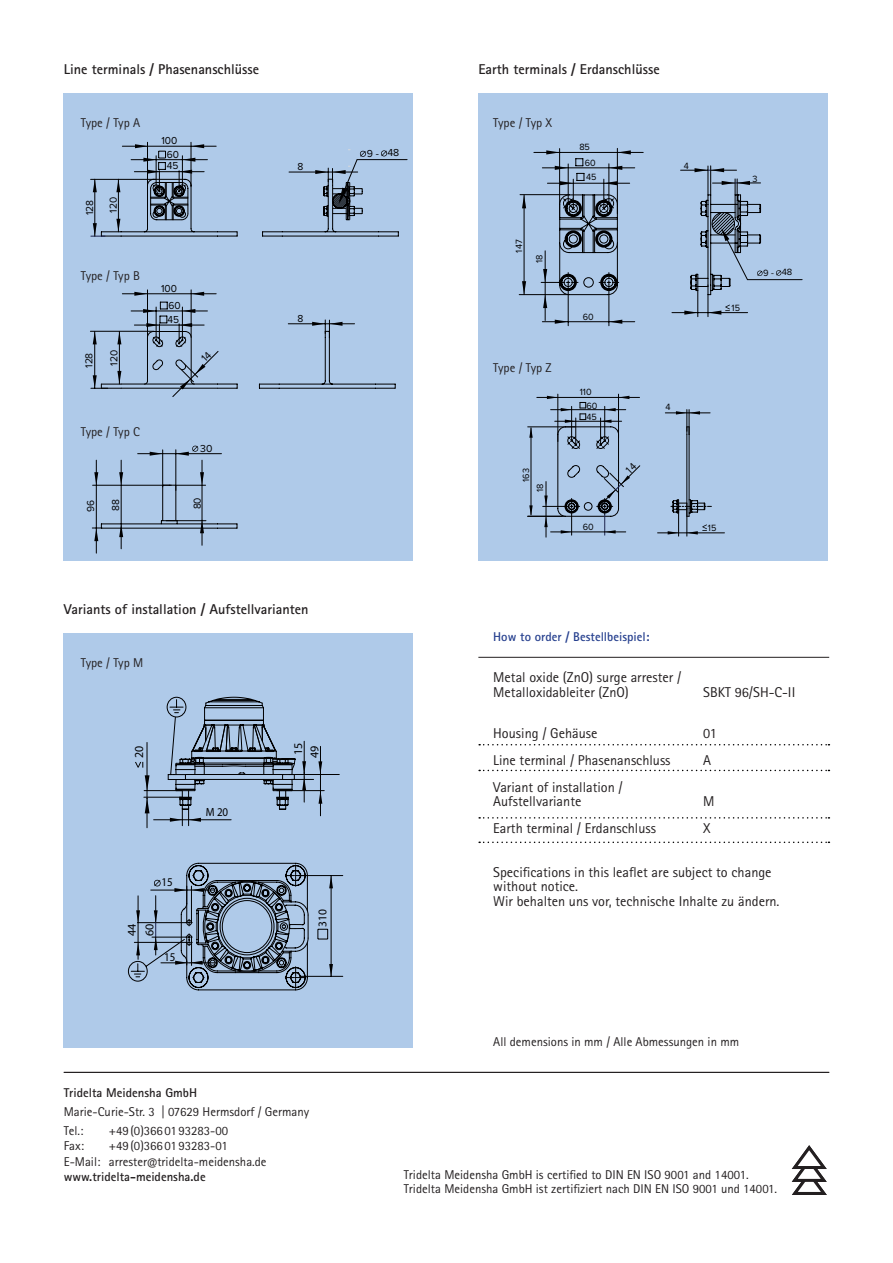
<style>
.page{position:relative;width:893px;height:1263px;background:#fff}
.page>*{position:absolute;margin:0;border:0;box-sizing:border-box;transform-origin:0 0}
.t1{font:14.25px/14.4px "Rotis Sans Serif Pro Grk";color:#231f20}
.t2{font:700 14.25px "Rotis Sans Serif Pro Grk";color:#231f20}
.t3{font:12.75px/14.4px "Rotis Sans Serif Pro Grk";color:#231f20}
.t4{font:700 12.75px "Rotis Sans Serif Pro Grk";color:#231f20}
.t5{font:700 12.75px "Rotis Sans Serif Pro Grk";color:#253f8e}
.t6{font:12.3px "Myriad Pro";color:#000001}
.t7{font:11.85px/16.2px "Myriad Pro";color:#000001}
.t8{font:11.85px "Myriad Pro";color:#000001;scale:.92 1}
.t9{font:10.5px "Proxima Nova";color:#000001}
.t10{font:9.3px "Proxima Nova";color:#000001}
.t11{font:9.3px "Proxima Nova";color:#000001;scale:.96 1}
</style>
<div class="page">
<div style="left:64px;top:633px;width:349px;height:415px;background:#afcae9"></div>
<div style="left:478px;top:94px;width:350px;height:467px;background:#afcae9"></div>
<hr style="left:478px;top:657px;width:351px;height:1px;background:#231f20">
<svg style="left:479px;top:744px;width:350px;height:1px"></svg>
<svg style="left:479px;top:770px;width:350px;height:1px"></svg>
<svg style="left:479px;top:817px;width:350px;height:2px"></svg>
<svg style="left:479px;top:841px;width:350px;height:2px"></svg>
<div style="left:64px;top:94px;width:349px;height:467px;background:#afcae9"></div>
<hr style="left:64px;top:1072px;width:765px;height:1px;background:#231f20">
<svg style="left:791px;top:1145px;width:36px;height:50px"></svg>
<hr style="left:191px;top:142px;width:1px;height:45px;background:#000001">
<hr style="left:147px;top:142px;width:1px;height:46px;background:#000001">
<svg style="left:91px;top:144px;width:147px;height:93px"></svg>
<hr style="left:357px;top:159px;width:50px;height:1px;background:#000001">
<svg style="left:262px;top:149px;width:137px;height:87px"></svg>
<hr style="left:176px;top:486px;width:1px;height:34px;background:#000001">
<hr style="left:162px;top:486px;width:1px;height:34px;background:#000001">
<svg style="left:161px;top:520px;width:17px;height:4px"></svg>
<hr style="left:121px;top:524px;width:96px;height:1px;background:#000001">
<hr style="left:121px;top:528px;width:96px;height:1px;background:#000001">
<svg style="left:217px;top:524px;width:21px;height:5px"></svg>
<hr style="left:166px;top:520px;width:40px;height:1px;background:#000001">
<hr style="left:175px;top:485px;width:31px;height:1px;background:#000001">
<svg style="left:200px;top:520px;width:4px;height:25px"></svg>
<hr style="left:202px;top:485px;width:1px;height:35px;background:#000001">
<hr style="left:121px;top:485px;width:1px;height:39px;background:#000001">
<svg style="left:119px;top:460px;width:4px;height:25px"></svg>
<hr style="left:93px;top:485px;width:78px;height:1px;background:#000001">
<svg style="left:94px;top:460px;width:4px;height:25px"></svg>
<hr style="left:96px;top:485px;width:1px;height:43px;background:#000001">
<svg style="left:92px;top:524px;width:31px;height:29px"></svg>
<hr style="left:176px;top:453px;width:45px;height:1px;background:#000001">
<svg style="left:138px;top:446px;width:66px;height:40px"></svg>
<hr style="left:191px;top:290px;width:1px;height:47px;background:#000001">
<hr style="left:147px;top:290px;width:1px;height:51px;background:#000001">
<svg style="left:191px;top:292px;width:25px;height:4px"></svg>
<hr style="left:147px;top:293px;width:44px;height:1px;background:#000001">
<svg style="left:122px;top:292px;width:25px;height:4px"></svg>
<hr style="left:90px;top:331px;width:64px;height:1px;background:#000001">
<svg style="left:259px;top:320px;width:137px;height:69px"></svg>
<hr style="left:617px;top:148px;width:1px;height:66px;background:#000001">
<hr style="left:559px;top:149px;width:1px;height:69px;background:#000001">
<svg style="left:522px;top:195px;width:4px;height:13px"></svg>
<svg style="left:522px;top:281px;width:4px;height:13px"></svg>
<hr style="left:520px;top:194px;width:49px;height:1px;background:#000001">
<hr style="left:519px;top:294px;width:50px;height:1px;background:#000001">
<hr style="left:524px;top:195px;width:1px;height:100px;background:#000001">
<hr style="left:568px;top:284px;width:1px;height:42px;background:#000001">
<hr style="left:609px;top:284px;width:1px;height:42px;background:#000001">
<hr style="left:747px;top:279px;width:55px;height:1px;background:#000001">
<hr style="left:618px;top:394px;width:1px;height:44px;background:#000001">
<hr style="left:558px;top:394px;width:1px;height:47px;background:#000001">
<hr style="left:528px;top:427px;width:47px;height:1px;background:#000001">
<hr style="left:528px;top:516px;width:37px;height:1px;background:#000001">
<hr style="left:678px;top:503px;width:1px;height:33px;background:#000001">
<hr style="left:687px;top:503px;width:1px;height:33px;background:#000001">
<hr style="left:687px;top:533px;width:37px;height:1px;background:#000001">
<svg style="left:658px;top:524px;width:49px;height:10px"></svg>
<svg style="left:665px;top:410px;width:46px;height:107px"></svg>
<svg style="left:534px;top:150px;width:228px;height:174px"></svg>
<svg style="left:776px;top:270px;width:5px;height:6px"></svg>
<hr style="left:289px;top:774px;width:50px;height:1px;background:#000001">
<hr style="left:300px;top:976px;width:43px;height:1px;background:#000001">
<hr style="left:298px;top:875px;width:45px;height:1px;background:#000001">
<svg style="left:128px;top:697px;width:205px;height:293px"></svg>
<svg style="left:91px;top:302px;width:147px;height:95px"></svg>
<svg style="left:529px;top:396px;width:111px;height:141px"></svg>
<p class="t2" style="left:64px;top:60px;width:197px">Line terminals / Phasenanschlüsse</p>
<p class="t2" style="left:478px;top:60px;width:183px">Earth terminals / Erdanschlüsse</p>
<p class="t3" style="left:81px;top:116px;width:61px">Type / Typ A</p>
<p class="t9" style="left:82px;top:215px;width:17px;rotate:-90deg">128</p>
<p class="t9" style="left:105px;top:213px;width:17px;rotate:-90deg">120</p>
<p class="t9" style="left:161px;top:133px;width:17px">100</p>
<p class="t9" style="left:167px;top:147px;width:14px">60</p>
<p class="t9" style="left:167px;top:158px;width:13px">45</p>
<p class="t3" style="left:81px;top:269px;width:61px">Type / Typ B</p>
<p class="t9" style="left:81px;top:368px;width:17px;rotate:-90deg">128</p>
<p class="t9" style="left:106px;top:366px;width:17px;rotate:-90deg">120</p>
<p class="t9" style="left:161px;top:280px;width:17px">100</p>
<p class="t9" style="left:168px;top:298px;width:14px">60</p>
<p class="t9" style="left:168px;top:312px;width:13px">45</p>
<p class="t3" style="left:81px;top:425px;width:61px">Type / Typ C</p>
<p class="t9" style="left:200px;top:441px;width:14px">30</p>
<p class="t9" style="left:83px;top:512px;width:14px;rotate:-90deg">96</p>
<p class="t9" style="left:108px;top:511px;width:13px;rotate:-90deg">88</p>
<p class="t9" style="left:189px;top:509px;width:14px;rotate:-90deg">80</p>
<p class="t9" style="left:297px;top:159px;width:7px">8</p>
<p class="t9" style="left:297px;top:310px;width:7px">8</p>
<p class="t2" style="left:64px;top:600px;width:246px">Variants of installation / Aufstellvarianten</p>
<p class="t3" style="left:81px;top:655px;width:64px">Type / Typ M</p>
<p class="t6" style="left:131px;top:758px;width:14px;rotate:-90deg">20</p>
<p class="t8" style="left:161px;top:875px;width:14px">15</p>
<p class="t7" style="left:123px;top:936px;width:14px;line-height:17.7px;rotate:-90deg">44<br>60</p>
<p class="t8" style="left:164px;top:950px;width:14px">15</p>
<p class="t8" style="left:206px;top:805px;width:26px">M 20</p>
<p class="t7" style="left:290px;top:758px;width:17px;rotate:-90deg">15<br>49</p>
<p class="t7" style="left:314px;top:927px;width:19px;rotate:-90deg">310</p>
<p class="t4" style="left:64px;top:1085px;width:135px">Tridelta Meidensha GmbH</p>
<p class="t3" style="left:64px;top:1102px;width:247px;line-height:19.5px">Marie-Curie-Str. 3 | 07629 Hermsdorf / Germany<br>Tel.:</p>
<p class="t3" style="left:109px;top:1124px;width:121px">+49(0)3660193283-00</p>
<p class="t3" style="left:64px;top:1137px;width:204px;line-height:16.5px;text-align:center">+49(0)3660193283-01<br>E-Mail: arrester@tridelta-meidensha.de</p>
<p class="t4" style="left:64px;top:1168px;width:143px">www.tridelta-meidensha.de</p>
<p class="t3" style="left:64px;top:1138px;width:22px">Fax:</p>
<p class="t9" style="left:367px;top:145px;width:34px">9 - 48</p>
<p class="t3" style="left:493px;top:116px;width:60px">Type / Typ X</p>
<p class="t10" style="left:512px;top:253px;width:14px;rotate:-90deg">147</p>
<p class="t10" style="left:532px;top:263px;width:10px;rotate:-90deg">18</p>
<p class="t3" style="left:493px;top:360px;width:60px">Type / Typ Z</p>
<p class="t11" style="left:519px;top:482px;width:15px;rotate:-90deg">163</p>
<p class="t11" style="left:533px;top:492px;width:10px;rotate:-90deg">18</p>
<p class="t10" style="left:579px;top:140px;width:12px">85</p>
<p class="t10" style="left:585px;top:156px;width:12px">60</p>
<p class="t10" style="left:586px;top:170px;width:12px">45</p>
<p class="t10" style="left:583px;top:310px;width:12px">60</p>
<p class="t10" style="left:580px;top:385px;width:13px">110</p>
<p class="t10" style="left:586px;top:398px;width:12px">60</p>
<p class="t10" style="left:586px;top:410px;width:12px">45</p>
<p class="t10" style="left:583px;top:520px;width:12px">60</p>
<p class="t10" style="left:684px;top:159px;width:7px">4</p>
<p class="t10" style="left:665px;top:400px;width:7px">4</p>
<p class="t10" style="left:752px;top:171px;width:7px">3</p>
<p class="t10" style="left:732px;top:301px;width:10px">15</p>
<p class="t10" style="left:763px;top:266px;width:31px">9 - 48</p>
<p class="t10" style="left:708px;top:521px;width:10px">15</p>
<p class="t5" style="left:493px;top:628px;width:158px">How to order / Bestellbeispiel:</p>
<p class="t1" style="left:493px;top:670px;width:190px">Metal oxide (ZnO) surge arrester /<br>Metalloxidableiter (ZnO)</p>
<p class="t1" style="left:703px;top:685px;width:94px">SBKT 96/SH-C-II</p>
<p class="t1" style="left:493px;top:726px;width:106px">Housing / Gehäuse</p>
<p class="t1" style="left:703px;top:726px;width:15px">01</p>
<p class="t1" style="left:493px;top:753px;width:179px">Line terminal / Phasenanschluss</p>
<p class="t1" style="left:703px;top:753px;width:9px">A</p>
<p class="t1" style="left:493px;top:780px;width:131px">Variant of installation /<br>Aufstellvariante</p>
<p class="t1" style="left:703px;top:794px;width:13px">M</p>
<p class="t1" style="left:493px;top:821px;width:164px">Earth terminal / Erdanschluss</p>
<p class="t1" style="left:703px;top:821px;width:9px">X</p>
<p class="t1" style="left:493px;top:865px;width:288px">Specifications in this leaflet are subject to change without notice.<br>Wir behalten uns vor, technische Inhalte zu ändern.</p>
<p class="t3" style="left:493px;top:1035px;width:247px">All demensions in mm / Alle Abmessungen in mm</p>
<p class="t3" style="left:404px;top:1167px;width:375px">Tridelta Meidensha GmbH is certified to DIN EN ISO 9001 and 14001.<br>Tridelta Meidensha GmbH ist zertifiziert nach DIN EN ISO 9001 und 14001.</p>
</div>
